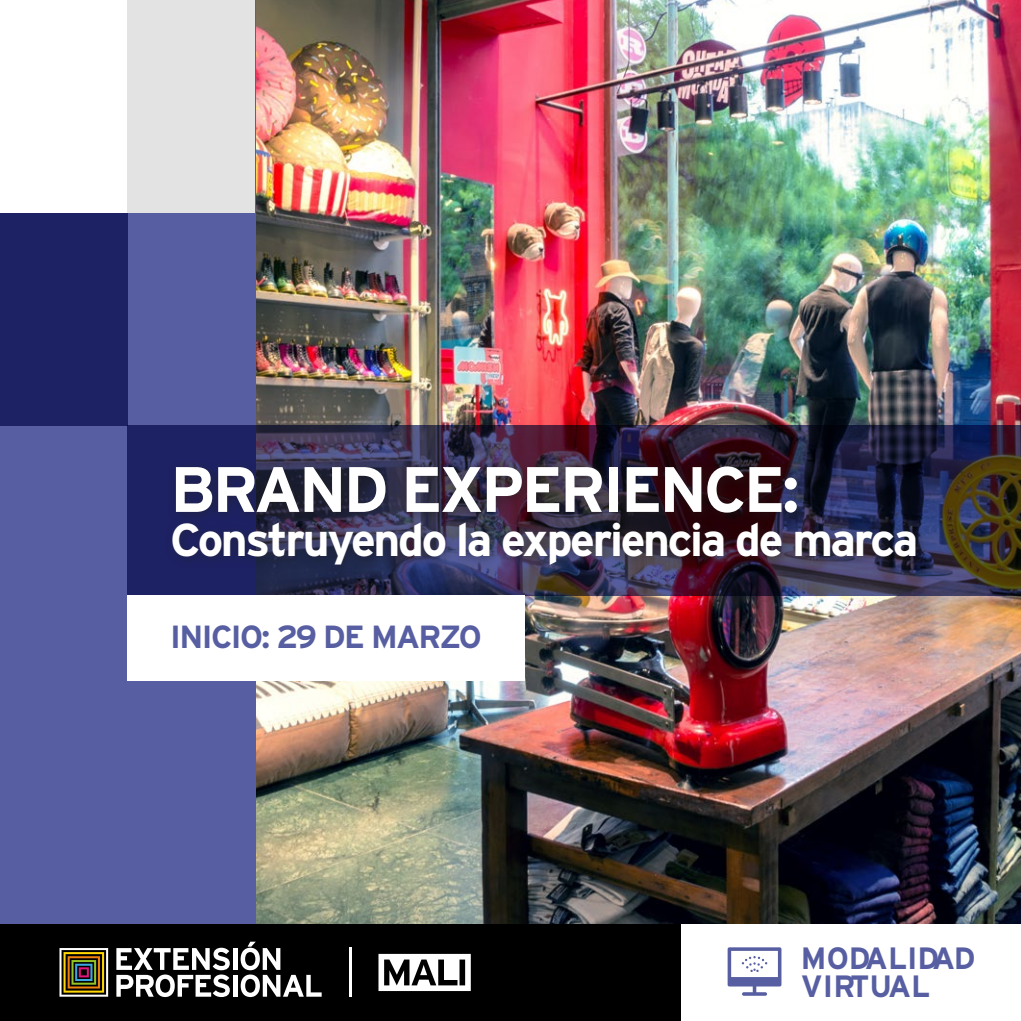
<style>
.page{position:relative;width:1021px;height:1021px;background:#fff}
.page>*{position:absolute;margin:0;border:0;box-sizing:border-box;transform-origin:0 0}
.t1{font:700 64px "Interstate";letter-spacing:-.05em;color:#fff}
.t2{font:700 46px "Interstate";letter-spacing:-.05em;color:#fff}
.t3{font:700 32px "Interstate";letter-spacing:-.05em;color:#575ea1}
.t4{font:700 30.8px/28.4px "Interstate";color:#575ea1}
</style>
<div class="page">
<img style="left:255px;top:0;width:765px;height:924px">
<div style="left:0;top:0;width:255px;height:1020px;background:#575ea1"></div>
<div style="left:0;top:213px;width:128px;height:212px;background:#1d2265"></div>
<div style="left:0;top:0;width:128px;height:213px;background:#fff"></div>
<div style="left:128px;top:0;width:127px;height:213px;background:#e3e3e3"></div>
<img style="left:128px;top:425px;width:892px;height:170px">
<div style="left:0;top:924px;width:680px;height:96px;background:#000"></div>
<svg style="left:378px;top:953px;width:93px;height:38px"></svg>
<svg style="left:59px;top:948px;width:49px;height:48px"></svg>
<hr style="left:233px;top:948px;width:4px;height:21px;background:#fff">
<svg style="left:116px;top:947px;width:114px;height:50px"></svg>
<hr style="left:233px;top:974px;width:4px;height:22px;background:#fff">
<svg style="left:241px;top:941px;width:80px;height:56px"></svg>
<hr style="left:349px;top:947px;width:2px;height:50px;background:#fff">
<svg style="left:727px;top:947px;width:54px;height:48px"></svg>
<div style="left:165px;top:458px;width:763px;height:118px;background:#231f20;opacity:.5"></div>
<div style="left:128px;top:595px;width:396px;height:85px;background:#fff"></div>
<p class="t1" style="left:170px;top:453px;width:630px">BRAND EXPERIENCE:</p>
<p class="t2" style="left:170px;top:514px;width:749px">Construyendo la experiencia de marca</p>
<p class="t3" style="left:170px;top:619px;width:313px">INICIO: 29 DE MARZO</p>
<p class="t4" style="left:801px;top:943px;width:176px">MODALIDAD<br>VIRTUAL</p>
</div>
